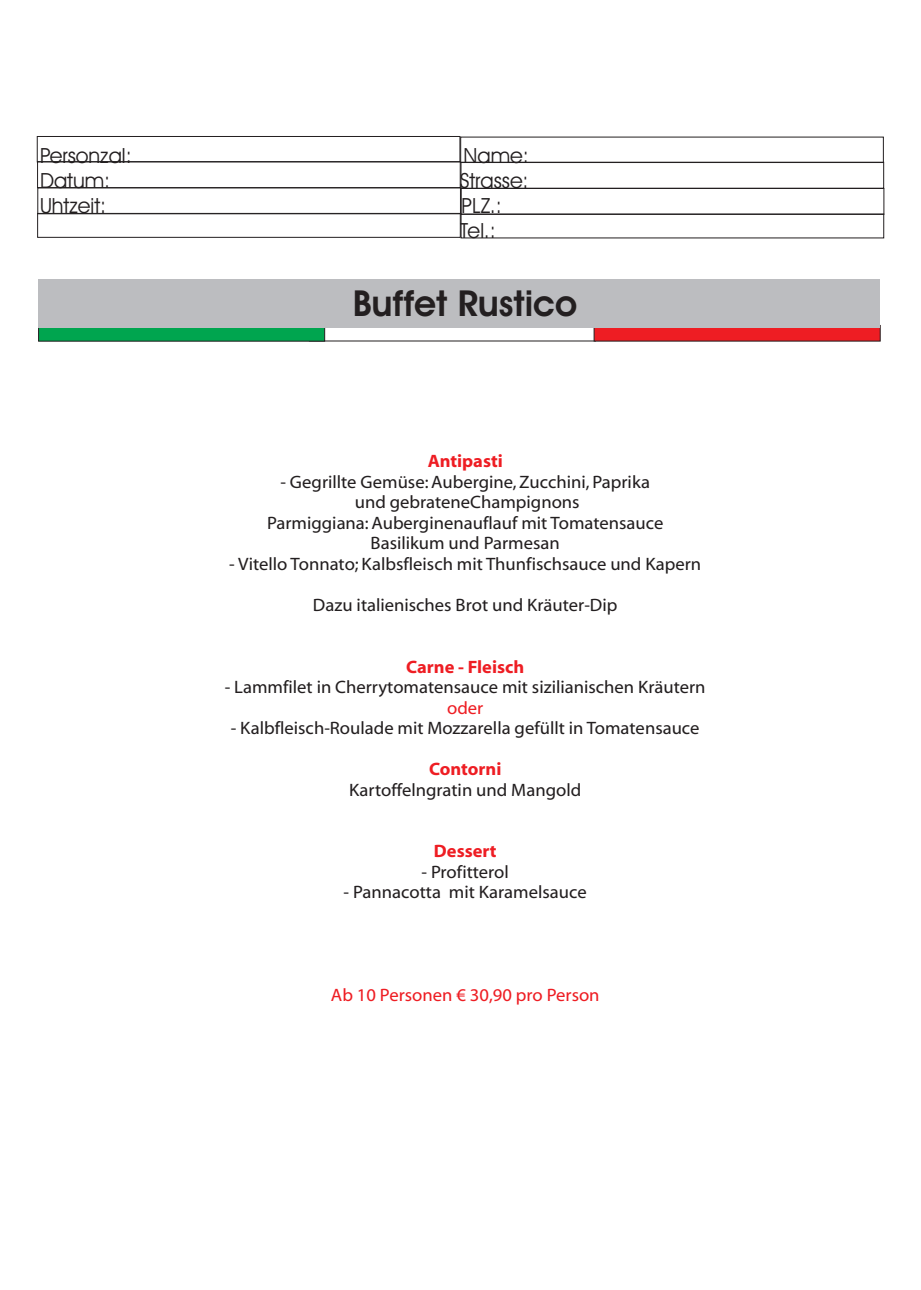
<style>
.page{position:relative;width:921px;height:1290px;background:#fff}
.page>*{position:absolute;margin:0;border:0;box-sizing:border-box;transform-origin:0 0}
.t1{font:700 36px "Avant Garde Bk BT";color:#231f20}
.t2{font:21px/25.2px "Avant Garde Bk BT";color:#231f20}
.t3{font:18px/20.5px "Myriad Web Pro";color:#231f20;text-align:center}
.t4{font:700 18px "Myriad Web Pro";color:#ee1d23}
.t5{font:18px "Myriad Web Pro";color:#ee1d23}
</style>
<div class="page">
<div style="left:594px;top:325px;width:286px;height:16px;background:#ee1d23"></div>
<div style="left:38px;top:325px;width:287px;height:16px;background:#00a54f"></div>
<div style="left:39px;top:280px;width:841px;height:48px;background:#bcbdc0"></div>
<div style="left:37px;top:136px;width:423px;height:26px;border:1px solid #231f20"></div>
<div style="left:461px;top:162px;width:423px;height:26px;border:1px solid #231f20"></div>
<div style="left:37px;top:161px;width:423px;height:27px;border:1px solid #231f20"></div>
<div style="left:461px;top:188px;width:423px;height:27px;border:1px solid #231f20"></div>
<div style="left:461px;top:214px;width:423px;height:24px;border:1px solid #231f20"></div>
<div style="left:37px;top:213px;width:423px;height:25px;border:1px solid #231f20"></div>
<p class="t2" style="left:40px;top:144px;width:93px">Personzal:</p>
<p class="t2" style="left:463px;top:144px;width:67px">Name:</p>
<p class="t2" style="left:40px;top:170px;width:72px">Datum:</p>
<p class="t2" style="left:460px;top:170px;width:70px">Strasse:</p>
<p class="t2" style="left:40px;top:195px;width:68px">Uhtzeit:</p>
<p class="t2" style="left:461px;top:195px;width:43px">PLZ.:<br>Tel.:</p>
<h1 class="t1" style="left:353px;top:289px;width:226px">Buffet Rustico</h1>
<p class="t4" style="left:428px;top:454px;width:77px">Antipasti</p>
<p class="t3" style="left:267px;top:473px;width:398px">- Gegrillte Gemüse:Aubergine, Zucchini, Paprika und gebrateneChampignons Parmiggiana:Auberginenauflauf mit Tomatensauce Basilikum und Parmesan</p>
<p class="t3" style="left:229px;top:555px;width:474px">- Vitello Tonnato; Kalbsfleisch mit Thunfischsauce und Kapern</p>
<p class="t3" style="left:313px;top:596px;width:306px">Dazu italienisches Brot und Kräuter-Dip</p>
<p class="t4" style="left:406px;top:659px;width:120px">Carne - Fleisch</p>
<p class="t5" style="left:447px;top:700px;width:38px">oder</p>
<p class="t3" style="left:225px;top:678px;width:482px">- Lammfilet in Cherrytomatensauce mit sizilianischen Kräutern</p>
<p class="t3" style="left:231px;top:719px;width:470px">- Kalbfleisch-Roulade mit Mozzarella gefüllt in Tomatensauce</p>
<p class="t4" style="left:429px;top:761px;width:74px">Contorni</p>
<p class="t3" style="left:349px;top:781px;width:234px">Kartoffelngratin und Mangold</p>
<p class="t4" style="left:434px;top:844px;width:64px">Dessert</p>
<p class="t3" style="left:421px;top:863px;width:89px">- Profitterol</p>
<p class="t3" style="left:344px;top:883px;width:245px">- Pannacotta mit Karamelsauce</p>
<p class="t5" style="left:331px;top:987px;width:270px">Ab 10 Personen € 30,90 pro Person</p>
</div>
